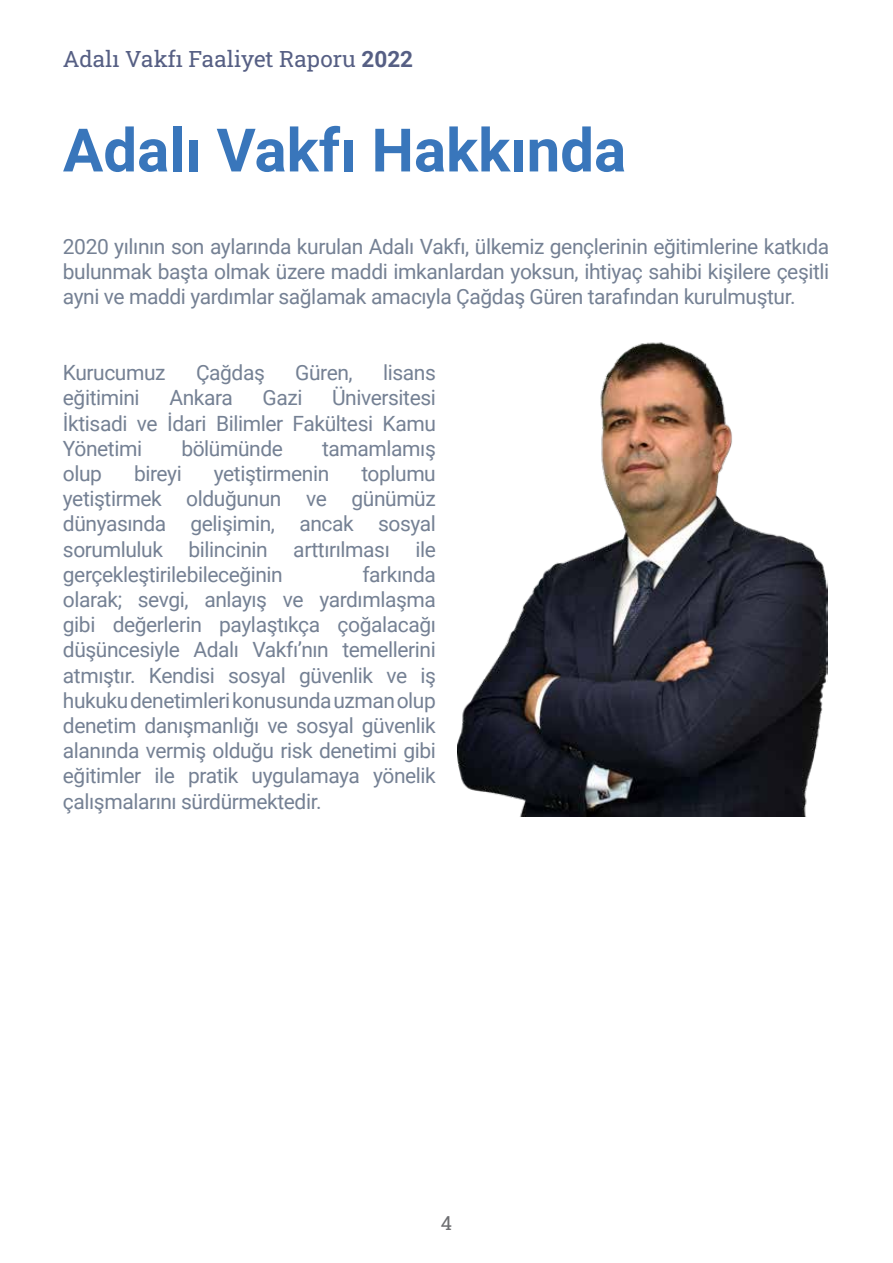
<style>
.page{position:relative;width:893px;height:1263px;background:#fff}
.page>*{position:absolute;margin:0;border:0;box-sizing:border-box;transform-origin:0 0}
.t1{font:700 60px "Roboto";color:#3976bb}
.t2{font:22.5px "Roboto Slab";color:#565f84}
.t3{font:21px/25.2px "Roboto";letter-spacing:-.02em;color:#758194;text-align:justify}
.t4{font:19.5px "Roboto Slab";color:#6d6e71}
.s1{font-family:"Roboto";font-weight:700}
</style>
<div class="page">
<img style="left:457px;top:342px;width:371px;height:474px">
<p class="t2" style="left:63px;top:43px;width:352px">Adalı Vakfı Faaliyet Raporu <span class="s1">2022</span></p>
<h1 class="t1" style="left:63px;top:108px;width:565px">Adalı Vakfı Hakkında</h1>
<p class="t3" style="left:63px;top:233px;width:768px">2020 yılının son aylarında kurulan Adalı Vakfı, ülkemiz gençlerinin eğitimlerine katkıda bulunmak başta olmak üzere maddi imkanlardan yoksun, ihtiyaç sahibi kişilere çeşitli ayni ve maddi yardımlar sağlamak amacıyla Çağdaş Güren tarafından kurulmuştur.</p>
<p class="t3" style="left:63px;top:359px;width:104px">Kurucumuz</p>
<p class="t3" style="left:196px;top:359px;width:70px">Çağdaş</p>
<p class="t3" style="left:295px;top:359px;width:59px">Güren,</p>
<p class="t3" style="left:383px;top:359px;width:54px">lisans</p>
<p class="t3" style="left:63px;top:384px;width:78px">eğitimini</p>
<p class="t3" style="left:169px;top:384px;width:65px">Ankara</p>
<p class="t3" style="left:262px;top:384px;width:41px">Gazi</p>
<p class="t3" style="left:63px;top:384px;width:374px;text-indent:269px">Üniversitesi İktisadi ve İdari Bilimler Fakültesi Kamu Yönetimi</p>
<p class="t3" style="left:181px;top:435px;width:103px">bölümünde</p>
<p class="t3" style="left:322px;top:435px;width:115px">tamamlamış</p>
<p class="t3" style="left:63px;top:460px;width:374px;text-indent:298px">toplumu yetiştirmek olduğunun ve günümüz dünyasında gelişimin, ancak sosyal sorumluluk bilincinin arttırılması ile gerçekleştirilebileceğinin</p>
<p class="t3" style="left:63px;top:460px;width:41px">olup</p>
<p class="t3" style="left:134px;top:460px;width:49px">bireyi</p>
<p class="t3" style="left:214px;top:460px;width:117px">yetiştirmenin</p>
<p class="t3" style="left:63px;top:561px;width:374px;text-indent:299px">farkında olarak; sevgi, anlayış ve yardımlaşma gibi değerlerin paylaştıkça çoğalacağı düşüncesiyle Adalı Vakfı’nın temellerini atmıştır. Kendisi sosyal güvenlik ve iş hukuku denetimleri konusunda uzman olup denetim danışmanlığı ve sosyal güvenlik alanında vermiş olduğu risk denetimi gibi eğitimler ile pratik uygulamaya yönelik çalışmalarını sürdürmektedir.</p>
<p class="t4" style="left:441px;top:1209px;width:13px">4</p>
</div>
